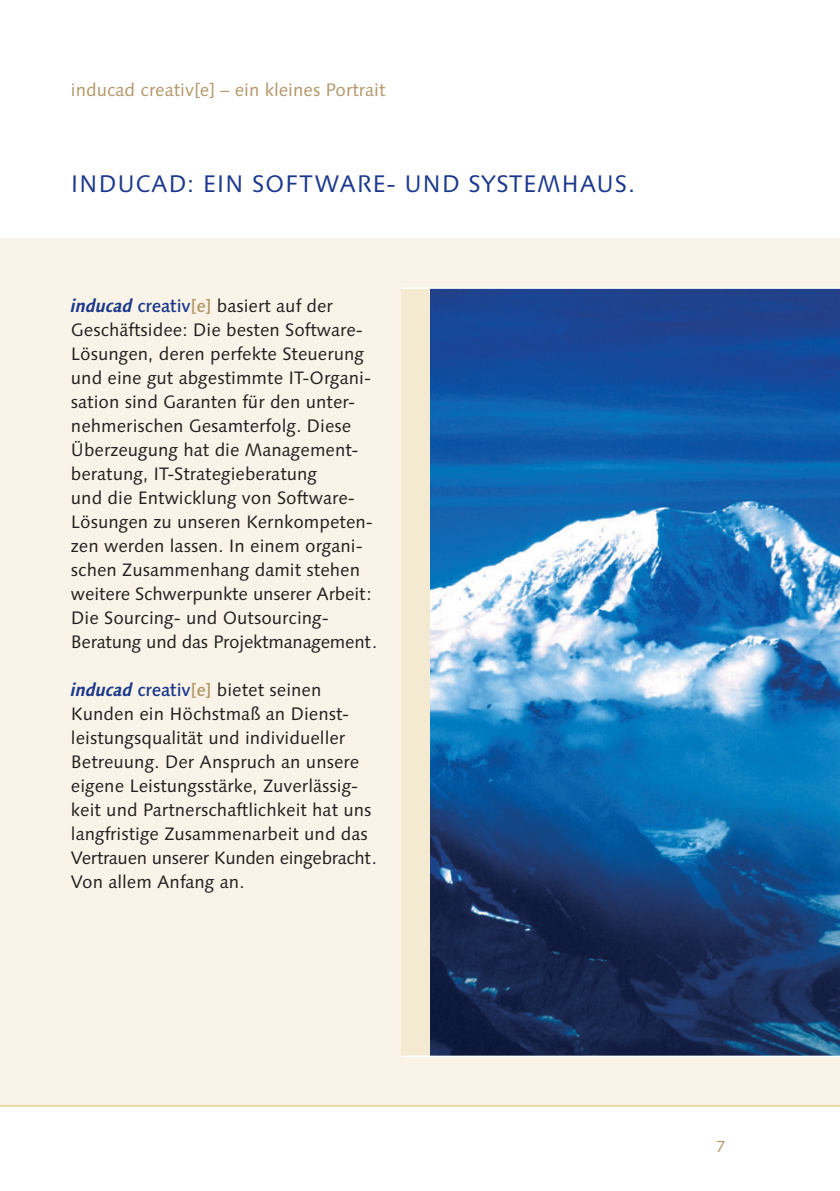
<style>
.page{position:relative;width:840px;height:1191px;background:#fff}
.page>*{position:absolute;margin:0;border:0;box-sizing:border-box;transform-origin:0 0}
.t1{font:24px "Linotype Syntax";letter-spacing:.03em;color:#1b388c}
.t2{font:18px/24px "Linotype Syntax";color:#231f20}
.t3{font:18px "Linotype Syntax";color:#b39769}
.t4{font:16px "Linotype Syntax";color:#b39769}
.s1{font-weight:700;font-style:italic;color:#1b388c}
.s2{font-weight:500;color:#1b388c}
.s3{font-weight:500;color:#b39769}
</style>
<div class="page">
<div style="left:0;top:238px;width:839px;height:868px;background:#f9f4e7"></div>
<hr style="left:0;top:1105px;width:839px;height:1px;background:#e5d094">
<img style="left:429px;top:289px;width:410px;height:766px">
<div style="left:401px;top:288px;width:28px;height:768px;background:#f4ead1"></div>
<hr style="left:401px;top:287px;width:438px;height:2px;background:#fff">
<hr style="left:401px;top:1055px;width:438px;height:2px;background:#fff">
<p class="t3" style="left:71px;top:81px;width:316px">inducad creativ[e] – ein kleines Portrait</p>
<h1 class="t1" style="left:71px;top:172px;width:565px">INDUCAD: EIN SOFTWARE- UND SYSTEMHAUS.</h1>
<p class="t2" style="left:71px;top:295px;width:307px"><span class="s1">inducad</span> <span class="s2">creativ</span><span class="s3">[e]</span> basiert auf der Geschäftsidee: Die besten Software-Lösungen, deren perfekte Steuerung und eine gut abgestimmte IT-Organi&shy;sation sind Garanten für den unter&shy;nehmerischen Gesamterfolg. Diese Überzeugung hat die Management&shy;beratung, IT-Strategieberatung<br>und die Entwicklung von Software-Lösungen zu unseren Kernkompeten&shy;zen werden lassen. In einem organi&shy;schen Zusammenhang damit stehen weitere Schwerpunkte unserer Arbeit:<br>Die Sourcing- und Outsourcing-Beratung und das Projektmanagement.</p>
<p class="t2" style="left:71px;top:679px;width:307px"><span class="s1">inducad</span> <span class="s2">creativ</span><span class="s3">[e]</span> bietet seinen Kunden ein Höchstmaß an Dienst&shy;leistungsqualität und individueller Betreuung. Der Anspruch an unsere eigene Leistungsstärke, Zuverlässig&shy;keit und Partnerschaftlichkeit hat uns langfristige Zusammenarbeit und das Vertrauen unserer Kunden eingebracht.<br>Von allem Anfang an.</p>
<p class="t4" style="left:715px;top:1139px;width:11px">7</p>
</div>
